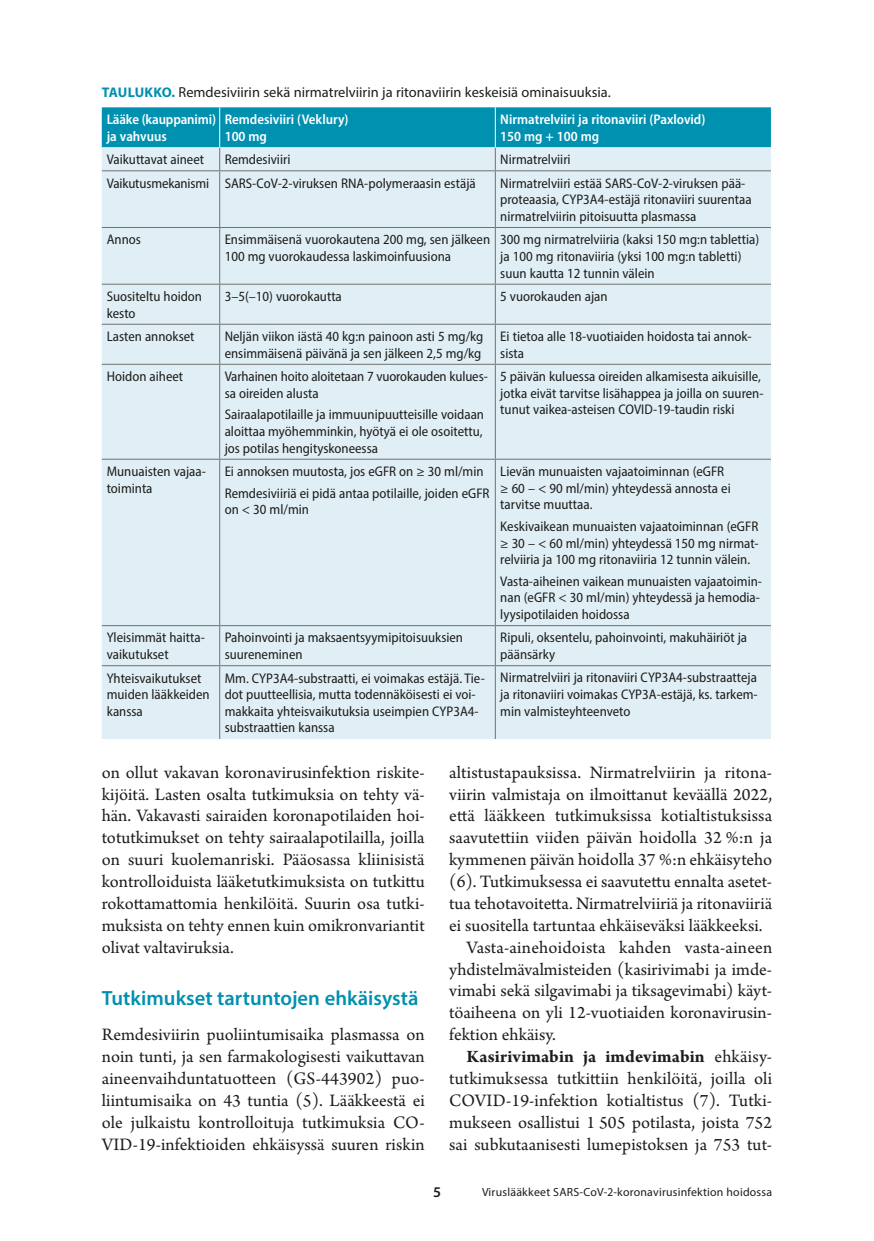
<style>
.page{position:relative;width:874px;height:1241px;background:#fff}
.page>*{position:absolute;margin:0;border:0;box-sizing:border-box;transform-origin:0 0}
.t1{font:600 20.65px "Myriad Pro";color:#0090b0}
.t2{font:18.38px/21.9px "Arno Pro";color:#1d1d1b;text-align:justify}
.t3{font:700 18.38px "Arno Pro";letter-spacing:.005em;color:#1d1d1b}
.t4{font:600 14.88px "Myriad Pro";color:#1d1d1b}
.t5{font:14.35px "Myriad Pro";color:#1d1d1b}
.t6{font:semi-condensed 14px/16.6px "Myriad Pro";color:#1d1d1b}
.t7{font:600 semi-condensed 14px/16.6px "Myriad Pro";color:#fff}
.t8{font:11.9px "Myriad Pro";letter-spacing:.02em;color:#1d1d1b}
.s1{font-weight:700;font-size:14px;color:#0090b0}
.s2{font-weight:400}
</style>
<div class="page">
<div style="left:102px;top:171px;width:668px;height:568px;background:#e0eff5"></div>
<hr style="left:219px;top:170px;width:276px;height:1px;background:#70706f">
<hr style="left:495px;top:170px;width:275px;height:1px;background:#70706f">
<hr style="left:494px;top:171px;width:1px;height:56px;background:#70706f">
<hr style="left:219px;top:227px;width:276px;height:1px;background:#70706f">
<hr style="left:495px;top:227px;width:275px;height:1px;background:#70706f">
<hr style="left:494px;top:228px;width:1px;height:56px;background:#70706f">
<hr style="left:219px;top:284px;width:276px;height:1px;background:#70706f">
<hr style="left:495px;top:284px;width:275px;height:1px;background:#70706f">
<hr style="left:494px;top:284px;width:1px;height:40px;background:#70706f">
<hr style="left:219px;top:324px;width:276px;height:1px;background:#70706f">
<hr style="left:495px;top:324px;width:275px;height:1px;background:#70706f">
<hr style="left:494px;top:324px;width:1px;height:40px;background:#70706f">
<hr style="left:219px;top:364px;width:276px;height:1px;background:#70706f">
<hr style="left:495px;top:364px;width:275px;height:1px;background:#70706f">
<hr style="left:494px;top:364px;width:1px;height:94px;background:#70706f">
<hr style="left:219px;top:458px;width:276px;height:1px;background:#70706f">
<hr style="left:495px;top:458px;width:275px;height:1px;background:#70706f">
<hr style="left:494px;top:459px;width:1px;height:166px;background:#70706f">
<hr style="left:219px;top:625px;width:276px;height:1px;background:#70706f">
<hr style="left:495px;top:625px;width:275px;height:1px;background:#70706f">
<hr style="left:494px;top:626px;width:1px;height:39px;background:#70706f">
<hr style="left:219px;top:665px;width:276px;height:1px;background:#70706f">
<hr style="left:495px;top:665px;width:275px;height:1px;background:#70706f">
<hr style="left:494px;top:666px;width:1px;height:73px;background:#70706f">
<hr style="left:102px;top:170px;width:117px;height:1px;background:#70706f">
<hr style="left:102px;top:227px;width:117px;height:1px;background:#70706f">
<hr style="left:102px;top:284px;width:117px;height:1px;background:#70706f">
<hr style="left:102px;top:324px;width:117px;height:1px;background:#70706f">
<hr style="left:102px;top:364px;width:117px;height:1px;background:#70706f">
<hr style="left:102px;top:458px;width:117px;height:1px;background:#70706f">
<hr style="left:102px;top:625px;width:117px;height:1px;background:#70706f">
<hr style="left:102px;top:665px;width:117px;height:1px;background:#70706f">
<svg style="left:102px;top:107px;width:668px;height:63px;background:#52b3c9"></svg>
<hr style="left:219px;top:171px;width:1px;height:56px;background:#70706f">
<hr style="left:219px;top:228px;width:1px;height:56px;background:#70706f">
<hr style="left:219px;top:284px;width:1px;height:40px;background:#70706f">
<hr style="left:219px;top:324px;width:1px;height:40px;background:#70706f">
<hr style="left:219px;top:364px;width:1px;height:94px;background:#70706f">
<hr style="left:219px;top:459px;width:1px;height:166px;background:#70706f">
<hr style="left:219px;top:626px;width:1px;height:39px;background:#70706f">
<hr style="left:219px;top:666px;width:1px;height:73px;background:#70706f">
<hr style="left:219px;top:107px;width:1px;height:40px;background:#fff">
<hr style="left:494px;top:107px;width:1px;height:40px;background:#fff">
<p class="t5" style="left:102px;top:84px;width:510px"><span class="s1">TAULUKKO.</span> Remdesiviirin sekä nirmatrelviirin ja ritonaviirin keskeisiä ominaisuuksia.</p>
<p class="t7" style="left:107px;top:111px;width:111px">Lääke (kauppanimi) ja vahvuus</p>
<p class="t7" style="left:224px;top:111px;width:125px">Remdesiviiri (Veklury)<br>100 mg</p>
<p class="t7" style="left:500px;top:111px;width:206px">Nirmatrelviiri ja ritonaviiri (Paxlovid)<br>150 mg + 100 mg</p>
<p class="t6" style="left:107px;top:151px;width:99px">Vaikuttavat aineet</p>
<p class="t6" style="left:224px;top:151px;width:67px">Remdesiviiri</p>
<p class="t6" style="left:500px;top:151px;width:72px">Nirmatrelviiri</p>
<p class="t6" style="left:107px;top:174px;width:370px">Vaikutusmekanismi SARS-CoV-2-viruksen RNA-polymeraasin estäjä</p>
<p class="t6" style="left:500px;top:174px;width:253px">Nirmatrelviiri estää SARS-CoV-2-viruksen pää&shy;proteaasia, CYP3A4-estäjä ritonaviiri suurentaa nirmatrelviirin pitoisuutta plasmassa</p>
<p class="t6" style="left:107px;top:231px;width:36px">Annos</p>
<p class="t6" style="left:224px;top:231px;width:267px">Ensimmäisenä vuorokautena 200 mg, sen jälkeen<br>100 mg vuorokaudessa laskimoinfuusiona</p>
<p class="t6" style="left:500px;top:231px;width:260px">300 mg nirmatrelviiria (kaksi 150 mg:n tablettia) ja 100 mg ritonaviiria (yksi 100 mg:n tabletti) suun kautta 12 tunnin välein</p>
<p class="t6" style="left:107px;top:288px;width:97px">Suositeltu hoidon kesto</p>
<p class="t6" style="left:224px;top:288px;width:119px">3–5(–10) vuorokautta</p>
<p class="t6" style="left:500px;top:288px;width:109px">5 vuorokauden ajan</p>
<p class="t6" style="left:107px;top:328px;width:89px">Lasten annokset</p>
<p class="t6" style="left:224px;top:328px;width:260px">Neljän viikon iästä 40 kg:n painoon asti 5 mg/kg ensimmäisenä päivänä ja sen jälkeen 2,5 mg/kg</p>
<p class="t6" style="left:500px;top:328px;width:253px">Ei tietoa alle 18-vuotiaiden hoidosta tai annok&shy;sista</p>
<p class="t6" style="left:107px;top:368px;width:78px">Hoidon aiheet</p>
<p class="t6" style="left:224px;top:368px;width:265px">Varhainen hoito aloitetaan 7 vuorokauden kulues&shy;sa oireiden alusta</p>
<p class="t6" style="left:224px;top:406px;width:261px;text-align:justify">Sairaalapotilaille ja immuunipuutteisille voidaan aloittaa myöhemminkin, hyötyä ei ole osoitettu, jos potilas hengityskoneessa</p>
<p class="t6" style="left:500px;top:368px;width:264px">5 päivän kuluessa oireiden alkamisesta aikuisille, jotka eivät tarvitse lisähappea ja joilla on suuren&shy;tunut vaikea-asteisen COVID-19-taudin riski</p>
<p class="t6" style="left:107px;top:463px;width:101px">Munuaisten vajaa&shy;toiminta</p>
<p class="t6" style="left:224px;top:460px;width:266px;line-height:21.5px">Ei annoksen muutosta, jos eGFR on ≥ 30 ml/min<br>Remdesiviiriä ei pidä antaa potilaille, joiden eGFR</p>
<p class="t6" style="left:224px;top:501px;width:86px">on &lt; 30 ml/min</p>
<p class="t6" style="left:500px;top:463px;width:232px">Lievän munuaisten vajaatoiminnan (eGFR ≥ 60 – &lt; 90 ml/min) yhteydessä annosta ei tarvitse muuttaa.</p>
<p class="t6" style="left:500px;top:517px;width:260px;text-align:justify">Keskivaikean munuaisten vajaatoiminnan (eGFR ≥ 30 – &lt; 60 ml/min) yhteydessä 150 mg nirmat&shy;relviiria ja 100 mg ritonaviiria 12 tunnin välein.</p>
<p class="t6" style="left:500px;top:572px;width:263px">Vasta-aiheinen vaikean munuaisten vajaatoimin&shy;nan (eGFR &lt; 30 ml/min) yhteydessä ja hemodia&shy;lyysipotilaiden hoidossa</p>
<p class="t6" style="left:107px;top:629px;width:100px">Yleisimmät haitta&shy;vaikutukset</p>
<p class="t6" style="left:224px;top:629px;width:240px">Pahoinvointi ja maksaentsyymipitoisuuksien suureneminen</p>
<p class="t6" style="left:500px;top:629px;width:248px">Ripuli, oksentelu, pahoinvointi, makuhäiriöt ja päänsärky</p>
<p class="t6" style="left:107px;top:669px;width:104px">Yhteisvaikutukset muiden lääkkeiden kanssa</p>
<p class="t6" style="left:224px;top:669px;width:261px">Mm. CYP3A4-substraatti, ei voimakas estäjä. Tie&shy;dot puutteellisia, mutta todennäköisesti ei voi&shy;makkaita yhteisvaikutuksia useimpien CYP3A4- substraattien kanssa</p>
<p class="t6" style="left:500px;top:669px;width:259px;text-align:justify">Nirmatrelviiri ja ritonaviiri CYP3A4-substraatteja ja ritonaviiri voimakas CYP3A-estäjä, ks. tarkem&shy;min valmisteyhteenveto</p>
<p class="t2" style="left:102px;top:762px;width:324px">on ollut vakavan koronavirusinfektion riskite&shy;kijöitä. Lasten osalta tutkimuksia on tehty vä&shy;hän. Vakavasti sairaiden koronapotilaiden hoi&shy;totutkimukset on tehty sairaalapotilailla, joilla on suuri kuolemanriski. Pääosassa kliinisistä kontrolloiduista lääketutkimuksista on tutkittu rokottamattomia henkilöitä. Suurin osa tutki&shy;muksista on tehty ennen kuin omikronvariantit olivat valtaviruksia.</p>
<h1 class="t1" style="left:102px;top:985px;width:318px">Tutkimukset tartuntojen ehkäisystä</h1>
<p class="t2" style="left:102px;top:1024px;width:324px">Remdesiviirin puoliintumisaika plasmassa on noin tunti, ja sen farmakologisesti vaikuttavan aineenvaihduntatuotteen (GS-443902) puo&shy;liintumisaika on 43 tuntia (5). Lääkkeestä ei ole julkaistu kontrolloituja tutkimuksia CO-VID-19-infektioiden ehkäisyssä suuren riskin</p>
<h2 class="t2" style="left:449px;top:762px;width:324px">altistustapauksissa. Nirmatrelviirin ja ritona-</h2>
<h2 class="t2" style="left:449px;top:783px;width:324px">viirin valmistaja on ilmoittanut keväällä 2022,</h2>
<h2 class="t2" style="left:449px;top:805px;width:324px">että lääkkeen tutkimuksissa kotialtistuksissa</h2>
<h2 class="t2" style="left:449px;top:827px;width:324px">saavutettiin viiden päivän hoidolla 32 %:n ja</h2>
<h2 class="t2" style="left:449px;top:849px;width:324px">kymmenen päivän hoidolla 37 %:n ehkäisyteho</h2>
<h2 class="t2" style="left:449px;top:871px;width:324px">(6). Tutkimuksessa ei saavutettu ennalta asetet-</h2>
<h2 class="t2" style="left:449px;top:893px;width:324px">tua tehotavoitetta. Nirmatrelviiriä ja ritonaviiriä</h2>
<h2 class="t2" style="left:449px;top:915px;width:315px">ei suositella tartuntaa ehkäiseväksi lääkkeeksi.</h2>
<h2 class="t2" style="left:466px;top:937px;width:307px">Vasta-ainehoidoista kahden vasta-aineen</h2>
<h2 class="t2" style="left:449px;top:958px;width:324px">yhdistelmävalmisteiden (kasirivimabi ja imde-</h2>
<h2 class="t2" style="left:449px;top:980px;width:324px">vimabi sekä silgavimabi ja tiksagevimabi) käyt-</h2>
<h2 class="t2" style="left:449px;top:1002px;width:324px">töaiheena on yli 12-vuotiaiden koronavirusin-</h2>
<h2 class="t2" style="left:449px;top:1024px;width:108px">fektion ehkäisy.</h2>
<h2 class="t3" style="left:466px;top:1045px;width:307px">Kasirivimabin ja imdevimabin <span class="s2">ehkäisy-</span></h2>
<h2 class="t2" style="left:449px;top:1068px;width:324px">tutkimuksessa tutkittiin henkilöitä, joilla oli</h2>
<h2 class="t2" style="left:449px;top:1090px;width:324px">COVID-19-infektion kotialtistus (7). Tutki-</h2>
<h2 class="t2" style="left:449px;top:1111px;width:324px">mukseen osallistui 1 505 potilasta, joista 752</h2>
<h2 class="t2" style="left:449px;top:1133px;width:324px">sai subkutaanisesti lumepistoksen ja 753 tut-</h2>
<p class="t4" style="left:433px;top:1182px;width:9px">5</p>
<p class="t8" style="left:481px;top:1184px;width:291px">Viruslääkkeet SARS-CoV-2-koronavirusinfektion hoidossa</p>
</div>
